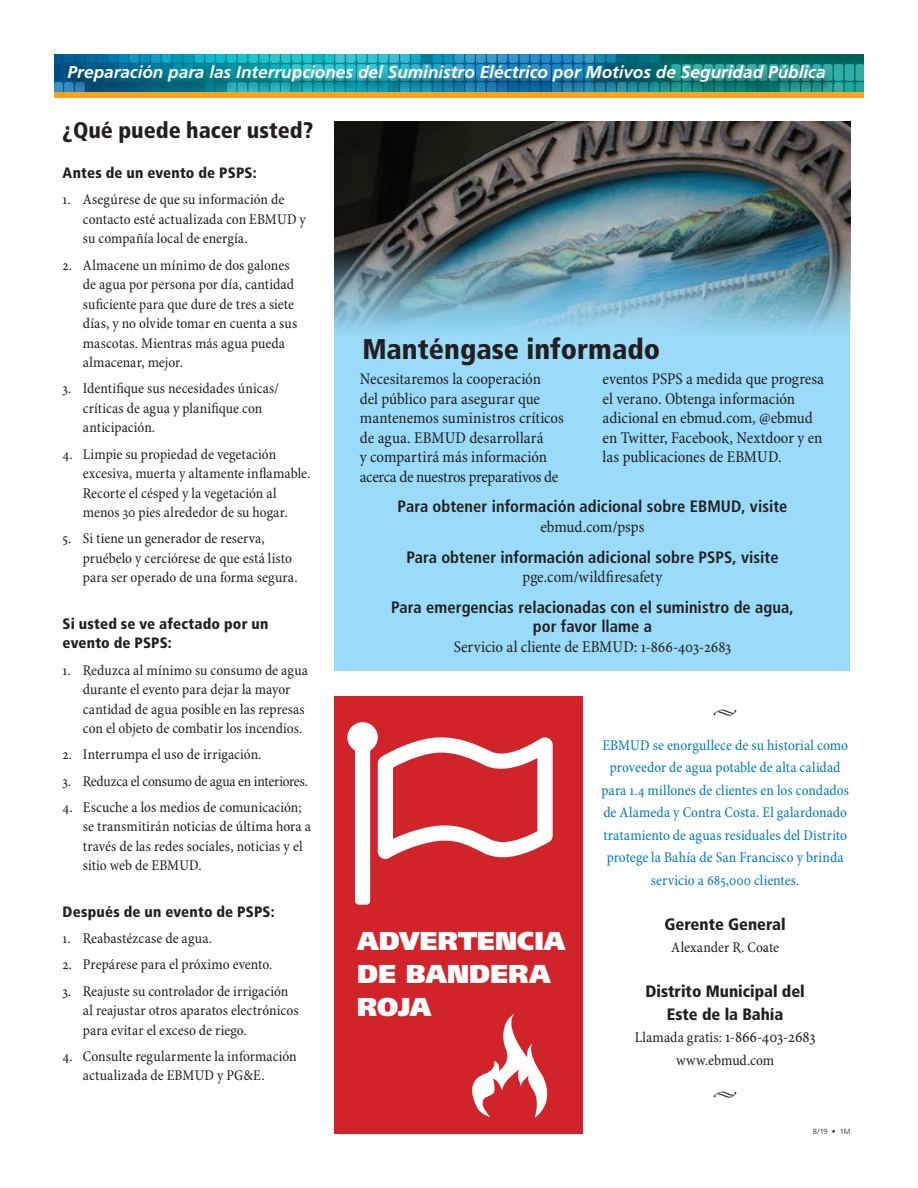
<style>
.page{position:relative;width:918px;height:1188px;background:#fff}
.page>*{position:absolute;margin:0;border:0;box-sizing:border-box;transform-origin:0 0}
.t1{font:900 condensed 28.5px "Frutiger LT Std";color:#231f20}
.t2{font:900 25.8px/33.5px "Frutiger LT Std";letter-spacing:.005em;color:#fff}
.t3{font:900 condensed 22.5px "Frutiger LT Std";color:#231f20}
.t4{font:italic 700 17.25px "Frutiger LT Std";color:#fff}
.t5{font:condensed 16.5px/19.5px "Minion Pro";color:#231f20}
.t6{font:700 condensed 16.5px/19.5px "Frutiger LT Std";letter-spacing:.005em;color:#231f20;text-align:center}
.t7{font:900 condensed 16.5px/22.5px "Frutiger LT Std";color:#231f20;text-align:center}
.t8{font:condensed 15px/19.5px "Minion Pro";letter-spacing:.005em;color:#231f20}
.t9{font:condensed 15px/22.5px "Minion Pro";letter-spacing:.005em;color:#0079c2;text-align:center}
.t10{font:900 condensed 15px/19.5px "Frutiger LT Std";letter-spacing:.015em;color:#231f20}
.t11{font:condensed 15px "Minion Pro";letter-spacing:-.015em;color:#231f20}
.t12{font:300 7.5px "Frutiger LT Std";color:#231f20}
.s1{font-size:16.5px}
</style>
<div class="page">
<svg style="left:54px;top:54px;width:810px;height:38px;background:#11879d"></svg>
<div style="left:64px;top:67px;width:771px;height:31px;background:#231f20;opacity:.35"></div>
<div style="left:54px;top:92px;width:810px;height:6px;background:#f9a51b"></div>
<div style="left:334px;top:122px;width:516px;height:549px;background:#99dbf8"></div>
<img style="left:334px;top:122px;width:516px;height:209px">
<div style="left:334px;top:697px;width:250px;height:437px;background:#d1232a"></div>
<svg style="left:472px;top:1014px;width:76px;height:104px"></svg>
<p class="t4" style="left:68px;top:62px;width:760px">Preparación para las Interrupciones del Suministro Eléctrico por Motivos de Seguridad Pública</p>
<h3 class="t3" style="left:63px;top:117px;width:252px">¿Qué puede hacer usted?</h3>
<p class="t10" style="left:63px;top:163px;width:195px">Antes de un evento de PSPS:</p>
<p class="t8" style="left:83px;top:190px;width:225px;text-indent:-20px">1. Asegúrese de que su información de contacto esté actualizada con EBMUD y su compañía local de energía.</p>
<p class="t8" style="left:83px;top:256px;width:216px;text-indent:-20px">2. Almacene un mínimo de dos galones de agua por persona por día, cantidad suficiente para que dure de tres a siete días, y no olvide tomar en cuenta a sus mascotas. Mientras más agua pueda almacenar, mejor.</p>
<p class="t8" style="left:83px;top:379px;width:198px;text-indent:-20px">3. Identifique sus necesidades únicas/ críticas de agua y planifique con anticipación.</p>
<p class="t8" style="left:83px;top:445px;width:229px;text-indent:-20px">4. Limpie su propiedad de vegetación excesiva, muerta y altamente inflamable.<br>Recorte el césped y la vegetación al menos 30 pies alrededor de su hogar.</p>
<p class="t8" style="left:83px;top:529px;width:216px;text-indent:-20px">5. Si tiene un generador de reserva, pruébelo y cerciórese de que está listo para ser operado de una forma segura.</p>
<p class="t10" style="left:63px;top:614px;width:207px">Si usted se ve afectado por un evento de PSPS:</p>
<p class="t8" style="left:83px;top:661px;width:227px;text-indent:-20px">1. Reduzca al mínimo su consumo de agua durante el evento para dejar la mayor cantidad de agua posible en las represas con el objeto de combatir los incendios.</p>
<p class="t8" style="left:63px;top:745px;width:200px">2. Interrumpa el uso de irrigación.</p>
<p class="t11" style="left:63px;top:772px;width:247px">3. Reduzca el consumo de agua en interiores.</p>
<p class="t8" style="left:83px;top:798px;width:230px;text-indent:-20px">4. Escuche a los medios de comunicación; se transmitirán noticias de última hora a través de las redes sociales, noticias y el sitio web de EBMUD.</p>
<p class="t10" style="left:63px;top:902px;width:214px">Después de un evento de PSPS:</p>
<p class="t8" style="left:63px;top:929px;width:151px">1. Reabastézcase de agua.</p>
<p class="t8" style="left:63px;top:955px;width:211px">2. Prepárese para el próximo evento.</p>
<p class="t8" style="left:83px;top:982px;width:217px;text-indent:-20px">3. Reajuste su controlador de irrigación al reajustar otros aparatos electrónicos para evitar el exceso de riego.</p>
<p class="t8" style="left:83px;top:1047px;width:215px;text-indent:-20px">4. Consulte regularmente la información actualizada de EBMUD y PG&amp;E.</p>
<h1 class="t1" style="left:362px;top:332px;width:299px">Manténgase informado</h1>
<p class="t5" style="left:360px;top:370px;width:206px">Necesitaremos la cooperación<br>del público para asegurar que mantenemos suministros críticos de agua. EBMUD desarrollará<br>y compartirá más información acerca de nuestros preparativos de</p>
<p class="t5" style="left:603px;top:370px;width:223px">eventos PSPS a medida que progresa el verano. Obtenga información adicional en ebmud.com, @ebmud en Twitter, Facebook, Nextdoor y en las publicaciones de EBMUD.</p>
<p class="t6" style="left:398px;top:497px;width:391px">Para obtener información adicional sobre EBMUD, visite</p>
<p class="t5" style="left:540px;top:518px;width:106px">ebmud.com/psps</p>
<p class="t6" style="left:406px;top:547px;width:374px">Para obtener información adicional sobre PSPS, visite</p>
<p class="t5" style="left:523px;top:568px;width:141px">pge.com/wildfiresafety</p>
<p class="t6" style="left:391px;top:597px;width:404px">Para emergencias relacionadas con el suministro de agua, por favor llame a</p>
<p class="t5" style="left:454px;top:638px;width:279px">Servicio al cliente de EBMUD: 1-866-403-2683</p>
<h2 class="t2" style="left:357px;top:924px;width:210px">ADVERTENCIA<br>DE BANDERA<br>ROJA</h2>
<p class="t8" style="left:713px;top:702px;width:26px">•</p>
<p class="t9" style="left:601px;top:734px;width:249px">EBMUD se enorgullece de su historial como proveedor de agua potable de alta calidad para 1.4 millones de clientes en los condados de Alameda y Contra Costa. El galardonado tratamiento de aguas residuales del Distrito protege la Bahía de San Francisco y brinda servicio a 685,000 clientes.</p>
<p class="t7" style="left:665px;top:913px;width:123px">Gerente General</p>
<p class="t8" style="left:671px;top:938px;width:110px">Alexander R. Coate</p>
<p class="t7" style="left:646px;top:980px;width:161px">Distrito Municipal del<br>Este de la Bahía</p>
<p class="t8" style="left:635px;top:1027px;width:182px;line-height:22.5px;text-align:center">Llamada gratis: <span class="s1">1-866-403-2683 </span>www.ebmud.com</p>
<p class="t8" style="left:713px;top:1084px;width:26px">•</p>
<p class="t12" style="left:813px;top:1127px;width:39px">8/19 • 1M</p>
</div>
